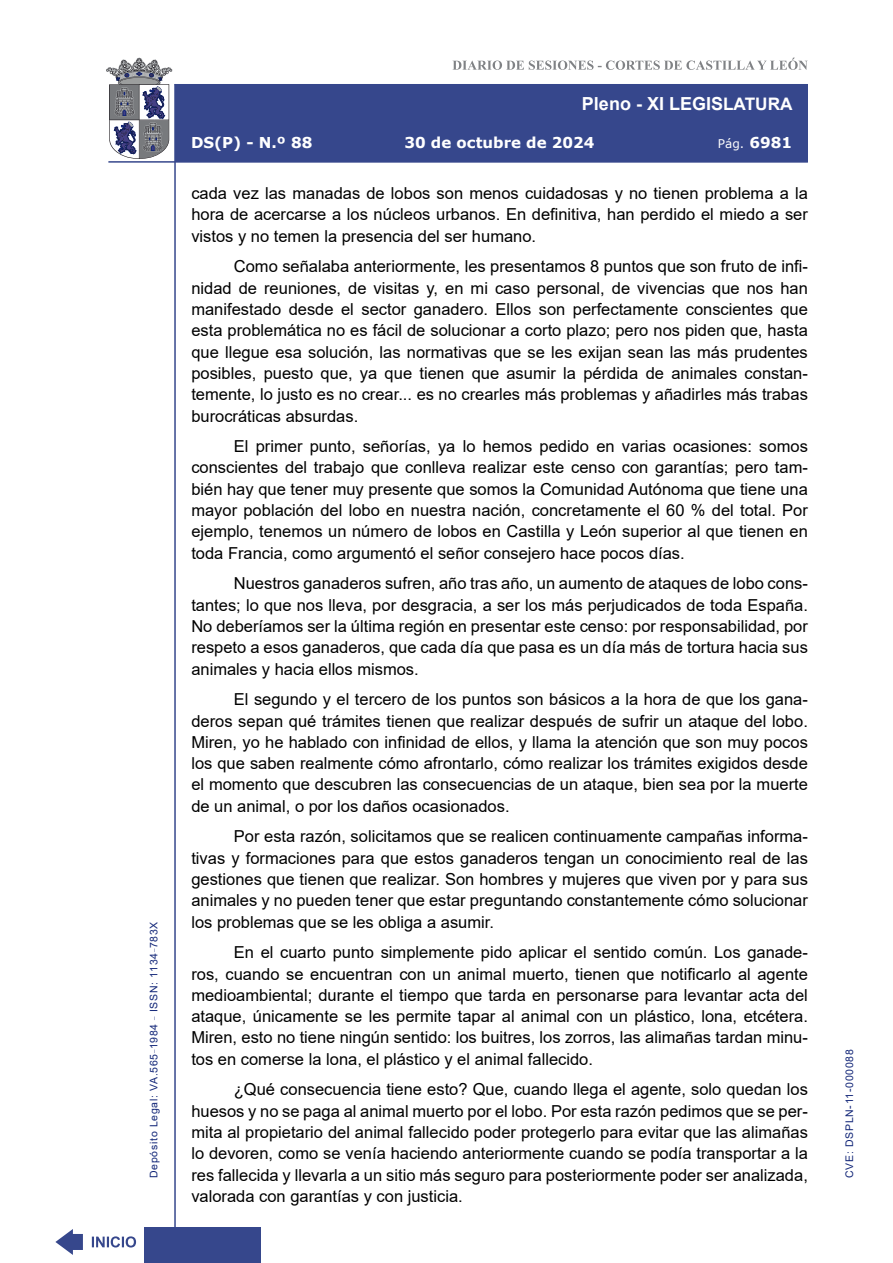
<style>
.page{position:relative;width:893px;height:1263px;background:#fff}
.page>*{position:absolute;margin:0;border:0;box-sizing:border-box;transform-origin:0 0}
.t1{font:700 18px "Arial";color:#fff}
.t2{font:16.5px/21.3px "Arial";color:#000;text-align:justify}
.t3{font:700 15px "Verdana";color:#fff}
.t4{font:12px "Verdana";color:#fff}
.t5{font:10.5px "Arial";letter-spacing:.065em;color:#122678}
.s1{font-size:17.25px}
.s2{font-weight:700;font-size:15px}
</style>
<div class="page">
<svg style="left:452px;top:58px;width:356px;height:12px"></svg>
<hr style="left:174px;top:84px;width:2px;height:1179px;background:#36478c">
<div style="left:144px;top:1227px;width:117px;height:36px;background:#36478c"></div>
<div style="left:175px;top:84px;width:633px;height:78px;background:#36478c"></div>
<hr style="left:108px;top:161px;width:700px;height:2px;background:#36478c">
<svg style="left:92px;top:1236px;width:44px;height:11px"></svg>
<svg style="left:55px;top:1229px;width:28px;height:26px"></svg>
<svg style="left:106px;top:58px;width:66px;height:101px"></svg>
<p class="t5" style="left:146px;top:1178px;width:258px;rotate:-90deg">Depósito Legal: VA.565<sup>_</sup>1984 <sup>_</sup> ISSN: 1134<sup>_</sup>783X</p>
<p class="t1" style="left:582px;top:91px;width:212px">Pleno - XI LEGIS<span class="s1">LATURA</span></p>
<p class="t3" style="left:191px;top:132px;width:123px">DS(P) - N.º 88</p>
<p class="t3" style="left:404px;top:132px;width:191px">30 de octubre de 2024</p>
<p class="t4" style="left:718px;top:135px;width:76px">Pág. <span class="s2">6981</span></p>
<p class="t2" style="left:191px;top:183px;width:618px">cada vez las manadas de lobos son menos cuidadosas y no tienen problema a la hora de acercarse a los núcleos urbanos. En definitiva, han perdido el miedo a ser vistos y no temen la presencia del ser humano.</p>
<p class="t2" style="left:191px;top:256px;width:618px;text-indent:43px">Como señalaba anteriormente, les presentamos 8 puntos que son fruto de infi&shy;nidad de reuniones, de visitas y, en mi caso personal, de vivencias que nos han manifestado desde el sector ganadero. Ellos son perfectamente conscientes que esta problemática no es fácil de solucionar a corto plazo; pero nos piden que, hasta que llegue esa solución, las normativas que se les exijan sean las más prudentes posibles, puesto que, ya que tienen que asumir la pérdida de animales constan&shy;temente, lo justo es no crear... es no crearles más problemas y añadirles más trabas burocráticas absurdas.</p>
<p class="t2" style="left:191px;top:436px;width:618px;text-indent:43px">El primer punto, señorías, ya lo hemos pedido en varias ocasiones: somos conscientes del trabajo que conlleva realizar este censo con garantías; pero tam&shy;bién hay que tener muy presente que somos la Comunidad Autónoma que tiene una mayor población del lobo en nuestra nación, concretamente el 60 % del total. Por ejemplo, tenemos un número de lobos en Castilla y León superior al que tienen en toda Francia, como argumentó el señor consejero hace pocos días.</p>
<p class="t2" style="left:191px;top:573px;width:618px;text-indent:43px">Nuestros ganaderos sufren, año tras año, un aumento de ataques de lobo cons&shy;tantes; lo que nos lleva, por desgracia, a ser los más perjudicados de toda España.<br>No deberíamos ser la última región en presentar este censo: por responsabilidad, por respeto a esos ganaderos, que cada día que pasa es un día más de tortura hacia sus animales y hacia ellos mismos.</p>
<p class="t2" style="left:191px;top:689px;width:618px;text-indent:43px">El segundo y el tercero de los puntos son básicos a la hora de que los gana&shy;deros sepan qué trámites tienen que realizar después de sufrir un ataque del lobo.<br>Miren, yo he hablado con infinidad de ellos, y llama la atención que son muy pocos los que saben realmente cómo afrontarlo, cómo realizar los trámites exigidos desde el momento que descubren las consecuencias de un ataque, bien sea por la muerte de un animal, o por los daños ocasionados.</p>
<p class="t2" style="left:191px;top:826px;width:618px;text-indent:43px">Por esta razón, solicitamos que se realicen continuamente campañas informa&shy;tivas y formaciones para que estos ganaderos tengan un conocimiento real de las gestiones que tienen que realizar. Son hombres y mujeres que viven por y para sus animales y no pueden tener que estar preguntando constantemente cómo solucionar los problemas que se les obliga a asumir.</p>
<p class="t2" style="left:191px;top:942px;width:618px;text-indent:43px">En el cuarto punto simplemente pido aplicar el sentido común. Los ganade&shy;ros, cuando se encuentran con un animal muerto, tienen que notificarlo al agente medioambiental; durante el tiempo que tarda en personarse para levantar acta del ataque, únicamente se les permite tapar al animal con un plástico, lona, etcétera.<br>Miren, esto no tiene ningún sentido: los buitres, los zorros, las alimañas tardan minu&shy;tos en comerse la lona, el plástico y el animal fallecido.</p>
<p class="t2" style="left:191px;top:1079px;width:618px;text-indent:43px">¿Qué consecuencia tiene esto? Que, cuando llega el agente, solo quedan los huesos y no se paga al animal muerto por el lobo. Por esta razón pedimos que se per&shy;mita al propietario del animal fallecido poder protegerlo para evitar que las alimañas lo devoren, como se venía haciendo anteriormente cuando se podía transportar a la res fallecida y llevarla a un sitio más seguro para posteriormente poder ser analizada, valorada con garantías y con justicia.</p>
<p class="t5" style="left:842px;top:1178px;width:130px;rotate:-90deg">CVE: DSPLN-11-000088</p>
</div>
